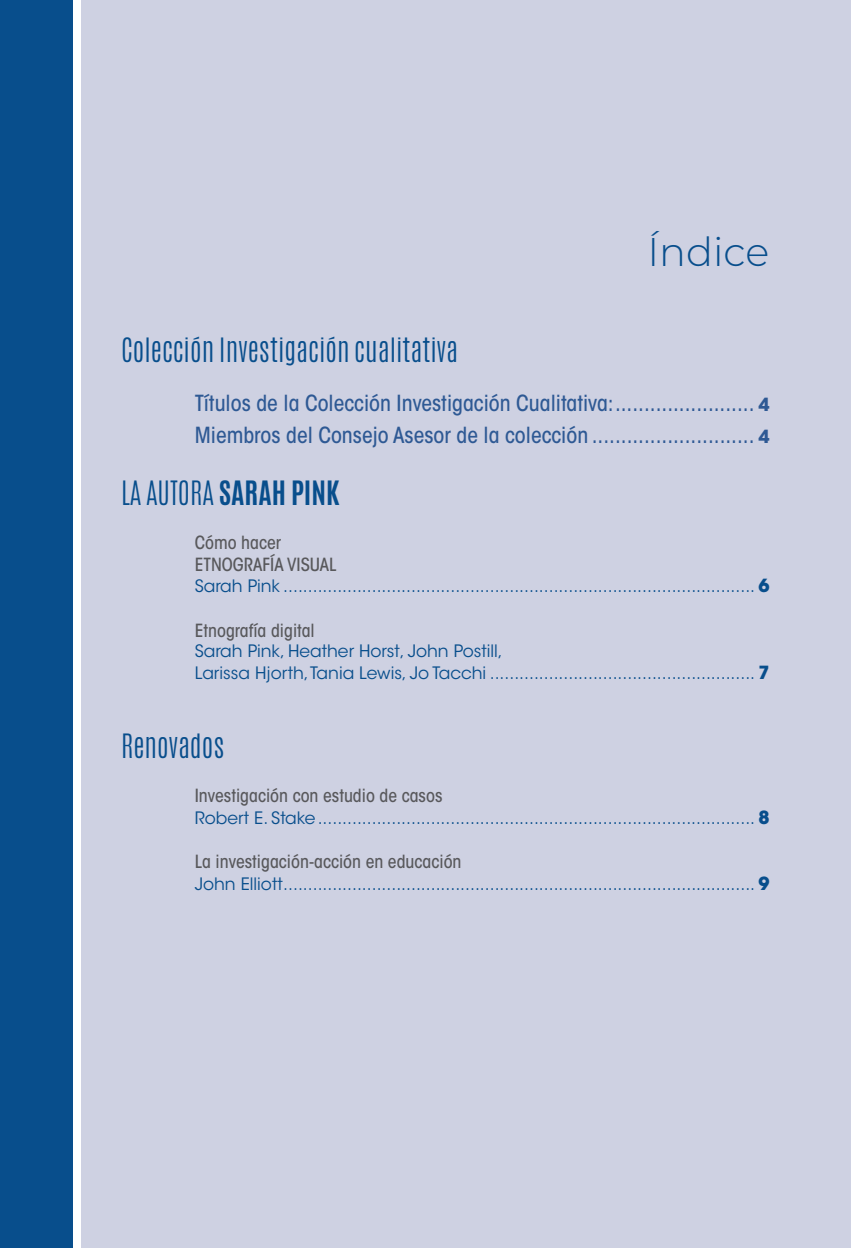
<style>
.page{position:relative;width:851px;height:1248px;background:#fff}
.page>*{position:absolute;margin:0;border:0;box-sizing:border-box;transform-origin:0 0}
.t1{font:300 40px "Montserrat";color:#084e8c}
.t2{font:300 28px "Antonio";color:#084e8c}
.t3{font:700 28px "Antonio";color:#084e8c}
.t4{font:500 condensed 22px/32px "ITC Avant Garde Std";color:#2e5994}
.t5{font:500 condensed 18px/21.6px "ITC Avant Garde Std";color:#58585b}
.t6{font:17px/21.6px "ITC Avant Garde Std";color:#084e8c}
.s1{font-weight:700;font-stretch:normal;font-size:18px}
.s2{font-weight:300}
.s3{font-weight:700;font-size:18px}
</style>
<div class="page">
<div style="left:0;top:0;width:73px;height:1247px;background:#084e8c"></div>
<div style="left:81px;top:0;width:769px;height:1247px;background:#ced1e2"></div>
<h1 class="t1" style="left:647px;top:224px;width:123px">Índice</h1>
<h2 class="t2" style="left:121px;top:329px;width:338px">Colección Investigación cualitativa</h2>
<p class="t4" style="left:195px;top:387px;width:576px">Títulos de la Colección Investigación Cualitativa:........................ <span class="s1">4<br></span>Miembros del Consejo Asesor de la colección ............................ <span class="s1">4</span></p>
<h2 class="t3" style="left:121px;top:471px;width:220px"><span class="s2">LA AUTORA</span> SARAH PINK</h2>
<p class="t5" style="left:195px;top:531px;width:143px">Cómo hacer<br>ETNOGRAFÍA VISUAL</p>
<p class="t6" style="left:195px;top:575px;width:576px">Sarah Pink ................................................................................................ <span class="s3">6</span></p>
<p class="t5" style="left:195px;top:619px;width:121px">Etnografía digital</p>
<p class="t6" style="left:195px;top:640px;width:576px">Sarah Pink, Heather Horst, John Postill,<br>Larissa Hjorth, Tania Lewis, Jo Tacchi ...................................................... <span class="s3">7</span></p>
<h2 class="t2" style="left:121px;top:725px;width:105px">Renovados</h2>
<p class="t5" style="left:195px;top:784px;width:249px">Investigación con estudio de casos</p>
<p class="t6" style="left:195px;top:806px;width:576px">Robert E. Stake......................................................................................... <span class="s3">8</span></p>
<p class="t5" style="left:195px;top:850px;width:268px">La investigación-acción en educación</p>
<p class="t6" style="left:195px;top:872px;width:576px">John Elliott................................................................................................ <span class="s3">9</span></p>
</div>
